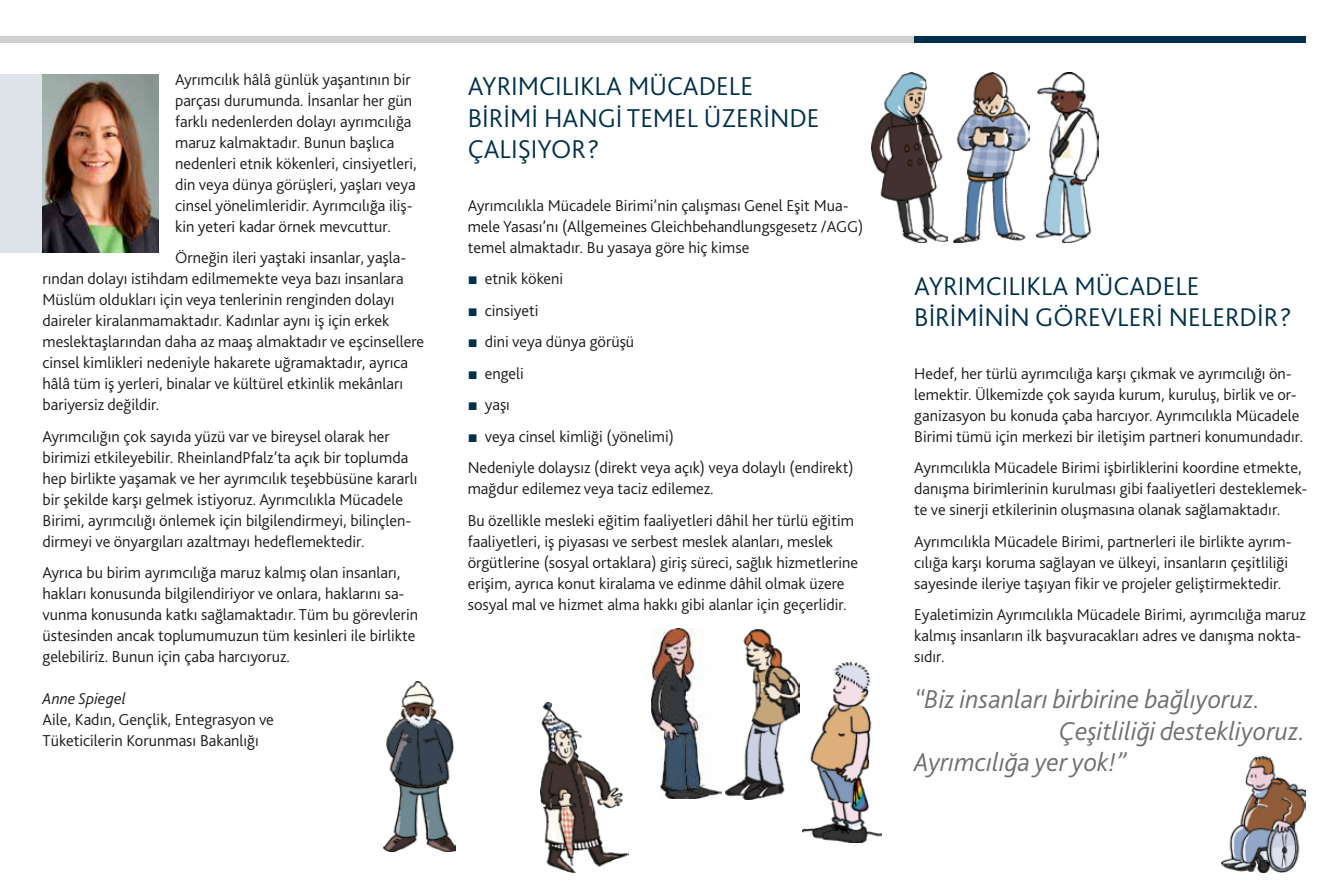
<style>
.page{position:relative;width:1331px;height:893px;background:#fff}
.page>*{position:absolute;margin:0;border:0;box-sizing:border-box;transform-origin:0 0}
.t1{font:italic 300 27px "Bliss 2";color:#6f6f6e}
.t2{font:300 27px/31.5px "Bliss 2";color:#00304d}
.t3{font:300 26.85px/31.5px "Bliss 2";color:#00304d}
.t4{font:300 16.5px/21px "Bliss 2";color:#1a1a18}
.t5{font:italic 300 16.5px "Bliss 2";color:#1a1a18}
.t6{font:300 16.35px/21px "Bliss 2";color:#1a1a18}
.s1{font-family:"Arial";font-weight:400;color:#00304d}
</style>
<div class="page">
<div style="left:0;top:74px;width:158px;height:179px;background:#dee3ea"></div>
<img style="left:43px;top:74px;width:115px;height:179px">
<img style="left:1222px;top:757px;width:83px;height:115px">
<div style="left:0;top:36px;width:914px;height:7px;background:#cfd0d0"></div>
<div style="left:914px;top:36px;width:391px;height:7px;background:#00304d"></div>
<img style="left:383px;top:681px;width:73px;height:170px">
<img style="left:541px;top:702px;width:87px;height:170px">
<img style="left:872px;top:72px;width:75px;height:170px">
<img style="left:954px;top:72px;width:76px;height:170px">
<img style="left:1036px;top:72px;width:63px;height:170px">
<img style="left:725px;top:629px;width:74px;height:170px">
<img style="left:651px;top:629px;width:70px;height:170px">
<img style="left:802px;top:662px;width:79px;height:181px">
<p class="t4" style="left:175px;top:68px;width:243px">Ayrımcılık hâlâ günlük yaşantının bir parçası durumunda. İnsanlar her gün farklı nedenlerden dolayı ayrımcılığa maruz kalmaktadır. Bunun başlıca nedenleri etnik kökenleri, cinsiyetleri, din veya dünya görüşleri, yaşları veya cinsel yönelimleridir. Ayrımcılığa iliş&shy;kin yeteri kadar örnek mevcuttur.</p>
<p class="t4" style="left:43px;top:247px;width:383px;text-indent:133px">Örneğin ileri yaştaki insanlar, yaşla&shy;rından dolayı istihdam edilmemekte veya bazı insanlara Müslüm oldukları için veya tenlerinin renginden dolayı daireler kiralanmamaktadır. Kadınlar aynı iş için erkek meslektaşlarından daha az maaş almaktadır ve eşcinsellere cinsel kimlikleri nedeniyle hakarete uğramaktadır, ayrıca hâlâ tüm iş yerleri, binalar ve kültürel etkinlik mekânları bariyersiz değildir.</p>
<p class="t4" style="left:43px;top:425px;width:376px">Ayrımcılığın çok sayıda yüzü var ve bireysel olarak her birimizi etkileyebilir. RheinlandPfalz’ta açık bir toplumda hep birlikte yaşamak ve her ayrımcılık teşebbüsüne kararlı bir şekilde karşı gelmek istiyoruz. Ayrımcılıkla Mücadele Birimi, ayrımcılığı önlemek için bilgilendirmeyi, bilinçlen&shy;dirmeyi ve önyargıları azaltmayı hedeflemektedir.</p>
<p class="t4" style="left:43px;top:562px;width:377px">Ayrıca bu birim ayrımcılığa maruz kalmış olan insanları, hakları konusunda bilgilendiriyor ve onlara, haklarını sa&shy;vunma konusunda katkı sağlamaktadır. Tüm bu görevlerin üstesinden ancak toplumumuzun tüm kesinleri ile birlikte gelebiliriz. Bunun için çaba harcıyoruz.</p>
<p class="t5" style="left:43px;top:689px;width:85px">Anne Spiegel</p>
<p class="t4" style="left:43px;top:709px;width:233px">Aile, Kadın, Gençlik, Entegrasyon ve<br>Tüketicilerin Korunması Bakanlığı</p>
<h1 class="t2" style="left:468px;top:70px;width:353px">AYRIMCILIKLA MÜCADELE<br>BİRİMİ HANGİ TEMEL ÜZERİNDE<br>ÇALIŞIYOR?</h1>
<p class="t4" style="left:468px;top:194px;width:397px">Ayrımcılıkla Mücadele Birimi’nin çalışması Genel Eşit Mua&shy;mele Yasası’nı (Allgemeines Gleichbehandlungsgesetz /AGG) temel almaktadır. Bu yasaya göre hiç kimse</p>
<p class="t4" style="left:468px;top:268px;width:97px"><span class="s1">■</span> etnik kökeni</p>
<p class="t4" style="left:468px;top:299px;width:72px"><span class="s1">■</span> cinsiyeti</p>
<p class="t4" style="left:468px;top:331px;width:168px"><span class="s1">■</span> dini veya dünya görüşü</p>
<p class="t4" style="left:468px;top:362px;width:58px"><span class="s1">■</span> engeli</p>
<p class="t4" style="left:468px;top:394px;width:44px"><span class="s1">■</span> yaşı</p>
<p class="t4" style="left:468px;top:420px;width:387px;line-height:31.5px"><span class="s1">■</span> veya cinsel kimliği (yönelimi)<br>Nedeniyle dolaysız (direkt veya açık) veya dolaylı (endirekt)</p>
<p class="t4" style="left:468px;top:473px;width:388px;line-height:31.5px">mağdur edilemez veya taciz edilemez.<br>Bu özellikle mesleki eğitim faaliyetleri dâhil her türlü eğitim</p>
<p class="t4" style="left:468px;top:530px;width:392px">faaliyetleri, iş piyasası ve serbest meslek alanları, meslek örgütlerine (sosyal ortaklara) giriş süreci, sağlık hizmetlerine erişim, ayrıca konut kiralama ve edinme dâhil olmak üzere sosyal mal ve hizmet alma hakkı gibi alanlar için geçerlidir.</p>
<h2 class="t3" style="left:914px;top:269px;width:379px">AYRIMCILIKLA MÜCADELE<br>BİRİMİNİN GÖREVLERİ NELERDİR?</h2>
<p class="t6" style="left:914px;top:362px;width:390px">Hedef, her türlü ayrımcılığa karşı çıkmak ve ayrımcılığı ön&shy;lemektir. Ülkemizde çok sayıda kurum, kuruluş, birlik ve or&shy;ganizasyon bu konuda çaba harcıyor. Ayrımcılıkla Mücadele Birimi tümü için merkezi bir iletişim partneri konumundadır.</p>
<p class="t6" style="left:914px;top:457px;width:394px">Ayrımcılıkla Mücadele Birimi işbirliklerini koordine etmekte, danışma birimlerinin kurulması gibi faaliyetleri desteklemek&shy;te ve sinerji etkilerinin oluşmasına olanak sağlamaktadır.</p>
<p class="t6" style="left:914px;top:530px;width:379px">Ayrımcılıkla Mücadele Birimi, partnerleri ile birlikte ayrım&shy;cılığa karşı koruma sağlayan ve ülkeyi, insanların çeşitliliği sayesinde ileriye taşıyan fikir ve projeler geliştirmektedir.</p>
<p class="t6" style="left:914px;top:604px;width:393px">Eyaletimizin Ayrımcılıkla Mücadele Birimi, ayrımcılığa maruz kalmış insanların ilk başvuracakları adres ve danışma nokta&shy;sıdır.</p>
<h1 class="t1" style="left:914px;top:682px;width:347px">“Biz insanları birbirine bağlıyoruz.</h1>
<h1 class="t1" style="left:1059px;top:714px;width:247px">Çeşitliliği destekliyoruz.</h1>
<h1 class="t1" style="left:914px;top:745px;width:214px">Ayrımcılığa yer yok!”</h1>
</div>
